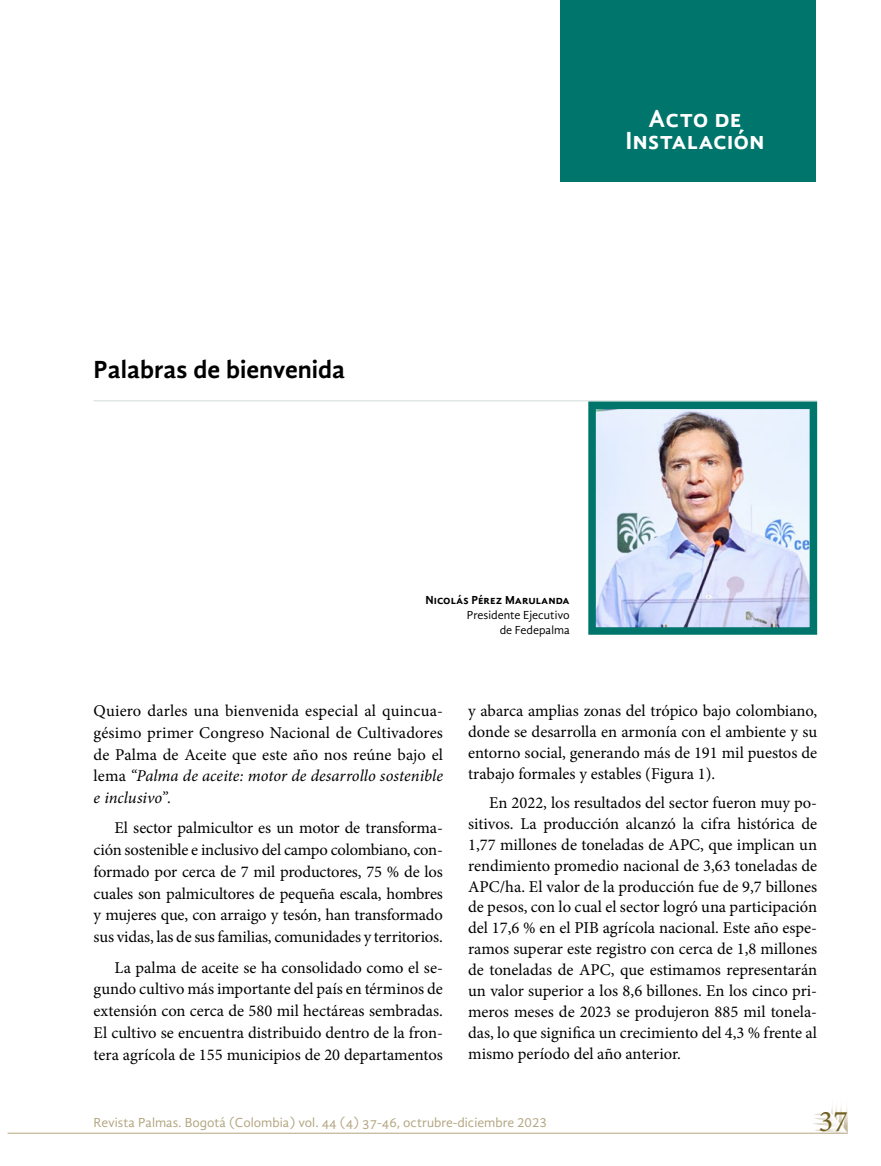
<style>
.page{position:relative;width:881px;height:1166px;background:#fff}
.page>*{position:absolute;margin:0;border:0;box-sizing:border-box;transform-origin:0 0}
.t1{font:30px "Minion Pro";color:#715f20}
.t2{font:700 25.5px "Gandhi Sans";color:#000}
.t3{font:700 25.5px/22.5px "Gandhi Sans";color:#fff;text-align:center}
.t4{font:16.5px/20.9px "Minion Pro";color:#000;text-align:justify}
.t5{font:13.5px "Gandhi Sans";color:#b2a47f}
.t6{font:12px/15px "Gandhi Sans";color:#000;text-align:right}
.t7{font:700 12px "Gandhi Sans";color:#000}
.s1{font-style:italic}
</style>
<div class="page">
<svg style="left:813px;top:1105px;width:34px;height:27px"></svg>
<hr style="left:8px;top:1132px;width:839px;height:1px;background:#b2a47f">
<hr style="left:94px;top:400px;width:722px;height:1px;background:#e0e8e7">
<div style="left:559px;top:0;width:256px;height:181px;background:#00756c"></div>
<img style="left:597px;top:410px;width:210px;height:215px">
<div style="left:588px;top:401px;width:228px;height:233px;border:8px solid #00756c"></div>
<h2 class="t2" style="left:94px;top:355px;width:253px">Palabras de bienvenida</h2>
<h2 class="t3" style="left:625px;top:107px;width:140px">Acto de<br>Instalación</h2>
<p class="t7" style="left:425px;top:593px;width:146px">Nicolás Pérez Marulanda</p>
<p class="t6" style="left:466px;top:607px;width:104px">Presidente Ejecutivo de Fedepalma</p>
<p class="t4" style="left:94px;top:699px;width:351px;line-height:21.8px">Quiero darles una bienvenida especial al quincua&shy;gésimo primer Congreso Nacional de Cultivadores de Palma de Aceite que este año nos reúne bajo el lema <span class="s1">“Palma de aceite: motor de desarrollo sostenible e inclusivo”.</span></p>
<p class="t4" style="left:94px;top:817px;width:350px;line-height:21.8px;text-indent:21px">El sector palmicultor es un motor de transforma&shy;ción sostenible e inclusivo del campo colombiano, con&shy;formado por cerca de 7 mil productores, 75 % de los cuales son palmicultores de pequeña escala, hombres y mujeres que, con arraigo y tesón, han transformado sus vidas, las de sus familias, comunidades y territorios.</p>
<p class="t4" style="left:94px;top:956px;width:351px;line-height:21.8px;text-indent:21px">La palma de aceite se ha consolidado como el se&shy;gundo cultivo más importante del país en términos de extensión con cerca de 580 mil hectáreas sembradas.<br>El cultivo se encuentra distribuido dentro de la fron&shy;tera agrícola de 155 municipios de 20 departamentos</p>
<p class="t4" style="left:468px;top:700px;width:350px">y abarca amplias zonas del trópico bajo colombiano, donde se desarrolla en armonía con el ambiente y su entorno social, generando más de 191 mil puestos de trabajo formales y estables (Figura 1).</p>
<p class="t4" style="left:468px;top:792px;width:350px;text-indent:21px">En 2022, los resultados del sector fueron muy po&shy;sitivos. La producción alcanzó la cifra histórica de 1,77 millones de toneladas de APC, que implican un rendimiento promedio nacional de 3,63 toneladas de APC/ha. El valor de la producción fue de 9,7 billones de pesos, con lo cual el sector logró una participación del 17,6 % en el PIB agrícola nacional. Este año espe&shy;ramos superar este registro con cerca de 1,8 millones de toneladas de APC, que estimamos representarán un valor superior a los 8,6 billones. En los cinco pri&shy;meros meses de 2023 se produjeron 885 mil tonela&shy;das, lo que significa un crecimiento del 4,3 % frente al mismo período del año anterior.</p>
<p class="t5" style="left:94px;top:1114px;width:454px">Revista Palmas. Bogotá (Colombia) vol. 44 (4) 37-46, octrubre-diciembre 2023</p>
<h1 class="t1" style="left:818px;top:1100px;width:30px">37</h1>
</div>
